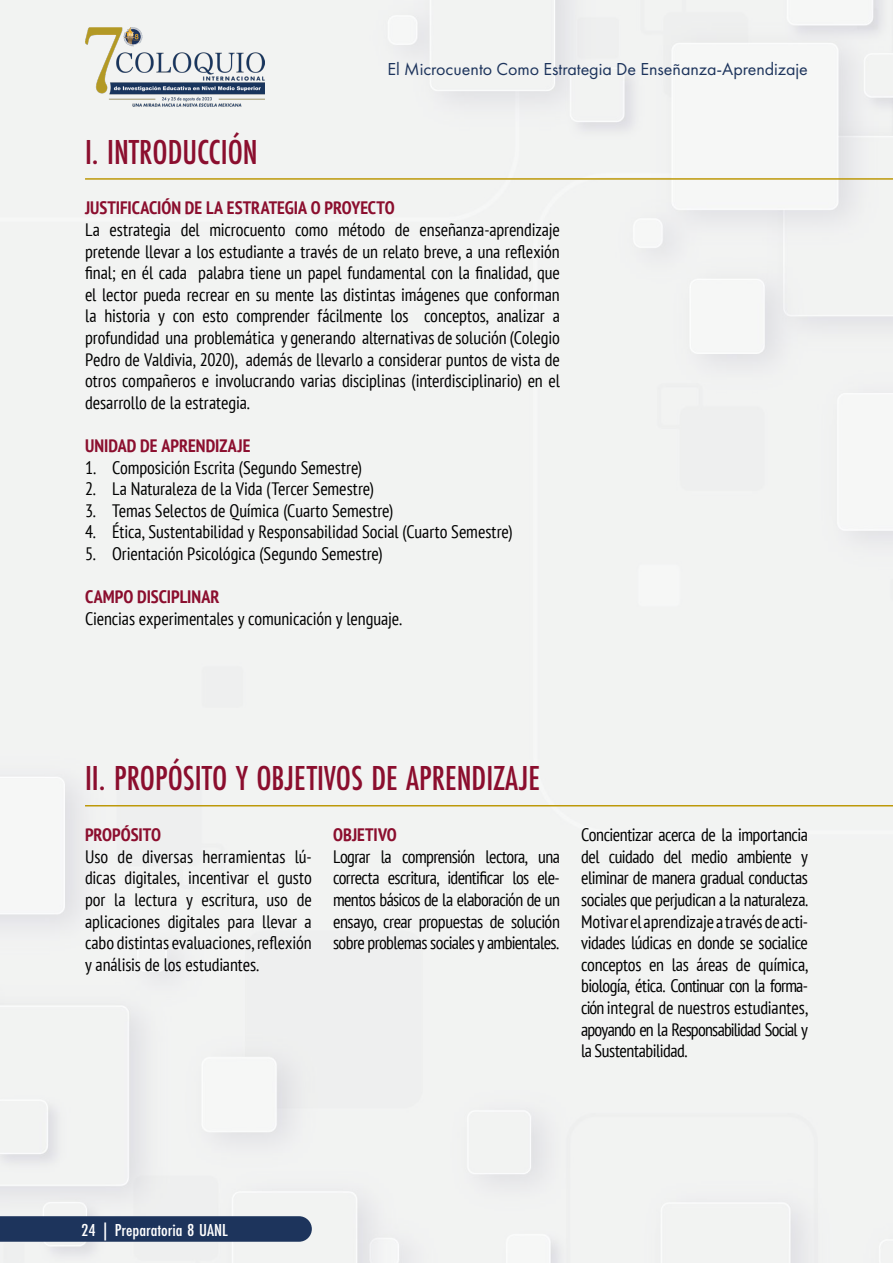
<style>
.page{position:relative;width:893px;height:1263px;background:#f2f3f2}
.page>*{position:absolute;margin:0;border:0;box-sizing:border-box;transform-origin:0 0}
.t1{font:500 36px "Futura PT Cond";color:#8b0e2e}
.t2{font:condensed 18px/21.6px "PT Sans";letter-spacing:-.005em;color:#000;text-align:justify}
.t3{font:700 condensed 18px "PT Sans";color:#8b0e2e}
.t4{font:18px "Futura PT";color:#1d345c}
.t5{font:500 18px "Futura PT Cond";color:#fff;scale:1.08 1}
</style>
<div class="page">
<svg style="left:0;top:1216px;width:312px;height:26px;background:#22385f"></svg>
<img style="left:85px;top:27px;width:179px;height:82px">
<hr style="left:85px;top:178px;width:808px;height:2px;background:#bd9909">
<hr style="left:85px;top:805px;width:808px;height:1px;background:#bd9909">
<h1 class="t1" style="left:85px;top:130px;width:174px">I. INTRODUCCIÓN</h1>
<p class="t4" style="left:387px;top:58px;width:422px">El Microcuento Como Estrategia De Enseñanza-Aprendizaje</p>
<p class="t3" style="left:85px;top:196px;width:311px">JUSTIFICACIÓN DE LA ESTRATEGIA O PROYECTO</p>
<p class="t2" style="left:85px;top:218px;width:476px">La estrategia del microcuento como método de enseñanza-aprendizaje pretende llevar a los estudiante a través de un relato breve, a una reflexión final; en él cada palabra tiene un papel fundamental con la finalidad, que el lector pueda recrear en su mente las distintas imágenes que conforman la historia y con esto comprender fácilmente los conceptos, analizar a profundidad una problemática y generando alternativas de solución (Colegio Pedro de Valdivia, 2020), además de llevarlo a considerar puntos de vista de otros compañeros e involucrando varias disciplinas (interdisciplinario) en el desarrollo de la estrategia.</p>
<p class="t3" style="left:85px;top:434px;width:167px">UNIDAD DE APRENDIZAJE</p>
<p class="t2" style="left:85px;top:456px;width:279px">1. Composición Escrita (Segundo Semestre)</p>
<p class="t2" style="left:85px;top:478px;width:290px">2. La Naturaleza de la Vida (Tercer Semestre)</p>
<p class="t2" style="left:85px;top:499px;width:310px">3. Temas Selectos de Química (Cuarto Semestre)</p>
<p class="t2" style="left:85px;top:521px;width:429px">4. Ética, Sustentabilidad y Responsabilidad Social (Cuarto Semestre)</p>
<p class="t2" style="left:85px;top:542px;width:299px">5. Orientación Psicológica (Segundo Semestre)</p>
<p class="t3" style="left:85px;top:585px;width:136px">CAMPO DISCIPLINAR</p>
<p class="t2" style="left:85px;top:607px;width:318px">Ciencias experimentales y comunicación y lenguaje.</p>
<h1 class="t1" style="left:85px;top:757px;width:456px">II. PROPÓSITO Y OBJETIVOS DE APRENDIZAJE</h1>
<p class="t3" style="left:85px;top:823px;width:78px">PROPÓSITO</p>
<p class="t2" style="left:85px;top:845px;width:228px">Uso de diversas herramientas lú&shy;dicas digitales, incentivar el gusto por la lectura y escritura, uso de aplicaciones digitales para llevar a cabo distintas evaluaciones, reflexión y análisis de los estudiantes.</p>
<p class="t3" style="left:333px;top:823px;width:65px">OBJETIVO</p>
<p class="t2" style="left:333px;top:845px;width:228px">Lograr la comprensión lectora, una correcta escritura, identificar los ele&shy;mentos básicos de la elaboración de un ensayo, crear propuestas de solución sobre problemas sociales y ambientales.</p>
<p class="t2" style="left:581px;top:824px;width:228px">Concientizar acerca de la importancia del cuidado del medio ambiente y eliminar de manera gradual conductas sociales que perjudican a la naturaleza.<br>Motivar el aprendizaje a través de acti&shy;vidades lúdicas en donde se socialice conceptos en las áreas de química, biología, ética. Continuar con la forma&shy;ción integral de nuestros estudiantes, apoyando en la Responsabilidad Social y la Sustentabilidad.</p>
<p class="t5" style="left:81px;top:1219px;width:137px">24 | Preparatoria 8 UANL</p>
</div>
